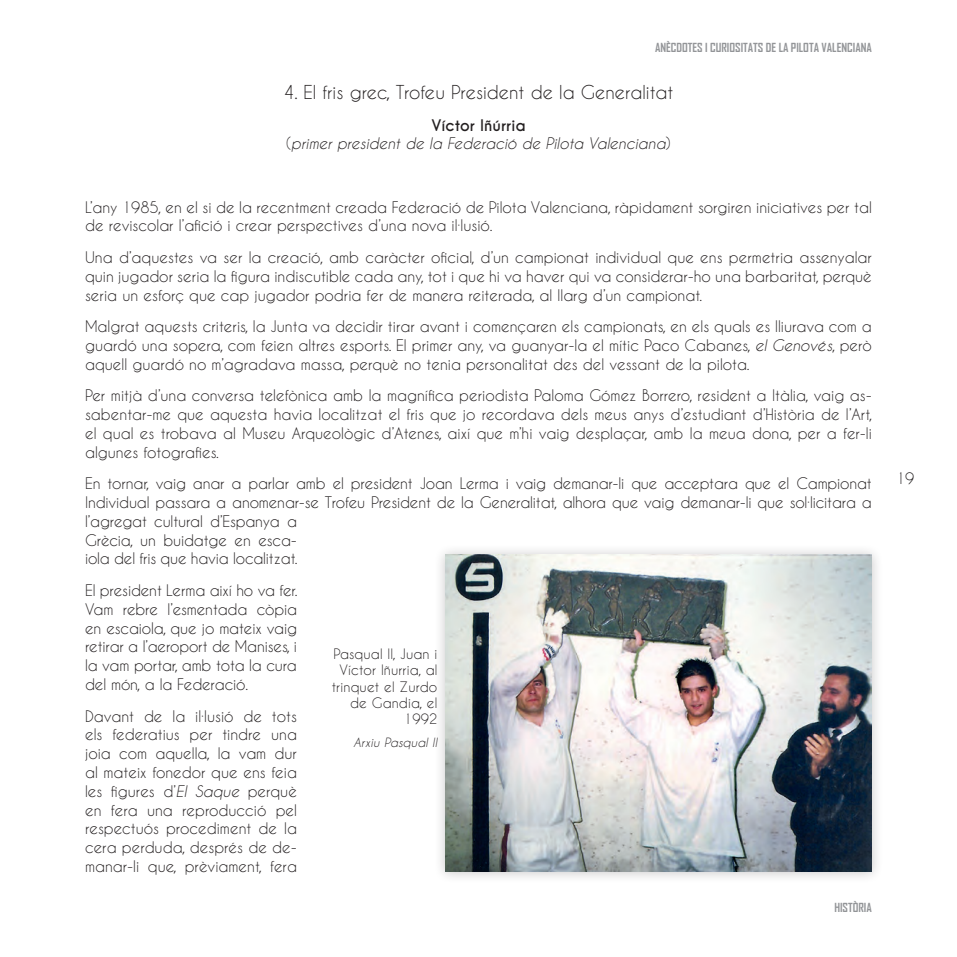
<style>
.page{position:relative;width:957px;height:957px;background:#fff}
.page>*{position:absolute;margin:0;border:0;box-sizing:border-box;transform-origin:0 0}
.t1{font:18px "Caviar Dreams";color:#231f20}
.t2{font:15px/18.8px "Caviar Dreams";color:#231f20;text-align:justify}
.t3{font:italic 15px/18.8px "Caviar Dreams";color:#231f20;text-align:center}
.t4{font:13.5px/16.2px "Caviar Dreams";letter-spacing:.01em;color:#231f20;text-align:right}
.t5{font:700 12px "Agency FB";color:#939598}
.t6{font:italic 12px "Caviar Dreams";letter-spacing:.01em;color:#231f20}
.s1{font-weight:700;font-style:normal}
.s2{font-style:normal}
.s3{font-style:italic}
</style>
<div class="page">
<div style="left:434px;top:543px;width:450px;height:341px;background:#231f20;opacity:.25"></div>
<img style="left:446px;top:555px;width:426px;height:317px">
<p class="t5" style="left:655px;top:40px;width:218px">ANÈCDOTES I CURIOSITATS DE LA PILOTA VALENCIANA</p>
<p class="t1" style="left:283px;top:81px;width:391px">4. El fris grec, Trofeu President de la Generalitat</p>
<p class="t3" style="left:286px;top:116px;width:386px"><span class="s1">Víctor Iñúrria<br></span><span class="s2">(</span>primer president de la Federació de Pilota Valenciana<span class="s2">)</span></p>
<p class="t2" style="left:85px;top:197px;width:788px">L’any 1985, en el si de la recentment creada Federació de Pilota Valenciana, ràpidament sorgiren iniciatives per tal de reviscolar l’afició i crear perspectives d’una nova il·lusió.</p>
<p class="t2" style="left:85px;top:248px;width:788px">Una d’aquestes va ser la creació, amb caràcter oficial, d’un campionat individual que ens permetria assenyalar quin jugador seria la figura indiscutible cada any, tot i que hi va haver qui va considerar-ho una barbaritat, perquè seria un esforç que cap jugador podria fer de manera reiterada, al llarg d’un campionat.</p>
<p class="t2" style="left:85px;top:317px;width:788px">Malgrat aquests criteris, la Junta va decidir tirar avant i començaren els campionats, en els quals es lliurava com a guardó una sopera, com feien altres esports. El primer any, va guanyar-la el mític Paco Cabanes, <span class="s3">el Genovés</span>, però aquell guardó no m’agradava massa, perquè no tenia personalitat des del vessant de la pilota.</p>
<p class="t2" style="left:85px;top:386px;width:789px">Per mitjà d’una conversa telefònica amb la magnífica periodista Paloma Gómez Borrero, resident a Itàlia, vaig as&shy;sabentar-me que aquesta havia localitzat el fris que jo recordava dels meus anys d’estudiant d’Història de l’Art, el qual es trobava al Museu Arqueològic d’Atenes, així que m’hi vaig desplaçar, amb la meua dona, per a fer-li algunes fotografies.</p>
<p class="t2" style="left:85px;top:474px;width:788px;text-align:left">En tornar, vaig anar a parlar amb el president Joan Lerma i vaig demanar-li que acceptara que el Campionat Individual passara a anomenar-se Trofeu President de la Generalitat, alhora que vaig demanar-li que sol·licitara a l’agregat cultural d’Espanya a<br>Grècia, un buidatge en esca-<br>iola del fris que havia localitzat.</p>
<p class="t2" style="left:85px;top:580px;width:214px">El president Lerma així ho va fer.<br>Vam rebre l’esmentada còpia en escaiola, que jo mateix vaig retirar a l’aeroport de Manises, i la vam portar, amb tota la cura del món, a la Federació.</p>
<p class="t2" style="left:85px;top:706px;width:213px">Davant de la il·lusió de tots els federatius per tindre una joia com aquella, la vam dur al mateix fonedor que ens feia les figures d’<span class="s3">El Saque</span> perquè en fera una reproducció pel respectuós procediment de la cera perduda, després de de&shy;manar-li que, prèviament, fera</p>
<p class="t4" style="left:332px;top:645px;width:107px">Pasqual II, Juan i<br>Víctor Iñurria, al trinquet el Zurdo de Gandia, el<br>1992</p>
<p class="t6" style="left:353px;top:735px;width:85px">Arxiu Pasqual II</p>
<p class="t5" style="left:834px;top:900px;width:39px">HISTÒRIA</p>
<p class="t2" style="left:896px;top:469px;width:20px">19</p>
</div>
